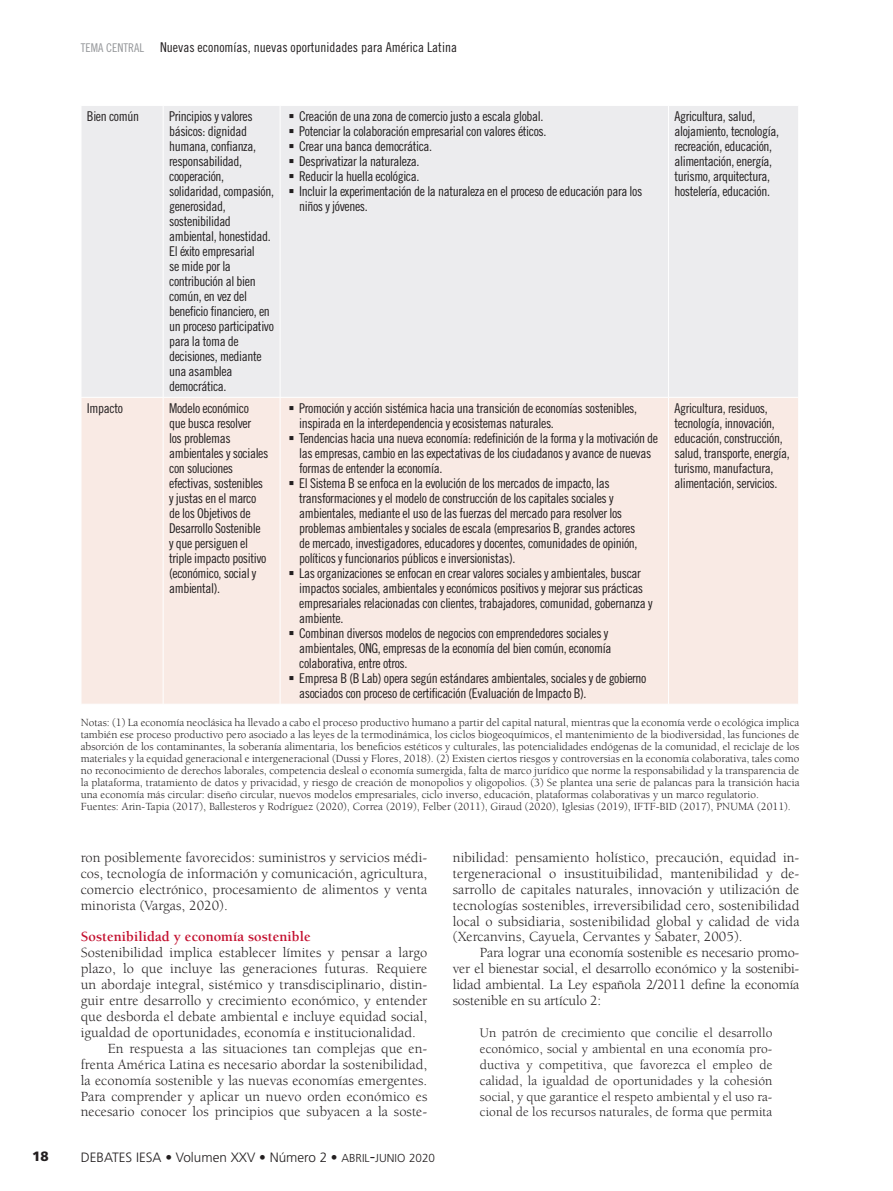
<style>
.page{position:relative;width:893px;height:1191px;background:#fff}
.page>*{position:absolute;margin:0;border:0;box-sizing:border-box;transform-origin:0 0}
.t1{font:14.4px/15.9px "Berkeley Std";letter-spacing:.005em;color:#231f20;text-align:justify}
.Heading_1{font:700 14.4px "Berkeley Std";letter-spacing:.005em;color:#c3102f}
.t2{font:13.5px/15px "Trade Gothic LT Std Cn 18";letter-spacing:-.03em;color:#231f20}
.t3{font:13.5px/15.9px "Berkeley Std";letter-spacing:.005em;color:#231f20;text-align:justify}
.t4{font:13.5px "Trade Gothic LT Std Cn 18";color:#231f20}
.t5{font:300 13.5px "Frutiger";color:#231f20}
.t6{font:900 13.5px "Frutiger";color:#231f20}
.t7{font:11.25px/12px "Berkeley Std";color:#231f20;text-align:justify}
.s1{font-size:12px;color:#939598}
.s2{font-size:11.55px}
.s3{font-size:16.5px}
.s4{font-size:11.7px}
</style>
<div class="page">
<div style="left:82px;top:106px;width:716px;height:291px;background:#ececee"></div>
<div style="left:82px;top:398px;width:716px;height:306px;background:#f9eae4"></div>
<hr style="left:163px;top:106px;width:1px;height:291px;background:#fff">
<hr style="left:280px;top:106px;width:1px;height:291px;background:#fff">
<hr style="left:668px;top:106px;width:1px;height:291px;background:#fff">
<hr style="left:163px;top:397px;width:1px;height:307px;background:#fff">
<hr style="left:280px;top:397px;width:1px;height:307px;background:#fff">
<hr style="left:668px;top:397px;width:1px;height:307px;background:#fff">
<svg style="left:294px;top:121px;width:14px;height:1px"></svg>
<svg style="left:294px;top:136px;width:14px;height:1px"></svg>
<svg style="left:294px;top:151px;width:14px;height:1px"></svg>
<svg style="left:294px;top:166px;width:14px;height:1px"></svg>
<svg style="left:294px;top:181px;width:14px;height:1px"></svg>
<svg style="left:294px;top:196px;width:14px;height:1px"></svg>
<svg style="left:294px;top:413px;width:14px;height:1px"></svg>
<svg style="left:294px;top:443px;width:14px;height:1px"></svg>
<svg style="left:294px;top:488px;width:14px;height:1px"></svg>
<svg style="left:294px;top:578px;width:14px;height:1px"></svg>
<svg style="left:294px;top:638px;width:14px;height:1px"></svg>
<svg style="left:294px;top:683px;width:14px;height:1px"></svg>
<p class="t4" style="left:81px;top:39px;width:378px"><span class="s1">TEMA CENTRAL</span> Nuevas economías, nuevas oportunidades para América Latina</p>
<p class="t2" style="left:87px;top:109px;width:54px">Bien común</p>
<p class="t2" style="left:169px;top:109px;width:106px">Principios y valores básicos: dignidad humana, confianza, responsabilidad, cooperación, solidaridad, compasión, generosidad, sostenibilidad ambiental, honestidad.<br>El éxito empresarial<br>se mide por la contribución al bien común, en vez del beneficio financiero, en un proceso participativo para la toma de decisiones, mediante una asamblea democrática.</p>
<p class="t2" style="left:289px;top:109px;width:256px">▪ Creación de una zona de comercio justo a escala global.</p>
<p class="t2" style="left:289px;top:124px;width:259px">▪ Potenciar la colaboración empresarial con valores éticos.</p>
<p class="t2" style="left:289px;top:139px;width:145px">▪ Crear una banca democrática.</p>
<p class="t2" style="left:289px;top:154px;width:132px">▪ Desprivatizar la naturaleza.</p>
<p class="t2" style="left:289px;top:169px;width:132px">▪ Reducir la huella ecológica.</p>
<p class="t2" style="left:299px;top:184px;width:345px;text-indent:-11px">▪ Incluir la experimentación de la naturaleza en el proceso de educación para los niños y jóvenes.</p>
<p class="t2" style="left:87px;top:400px;width:37px">Impacto</p>
<p class="t2" style="left:169px;top:400px;width:101px">Modelo económico que busca resolver<br>los problemas ambientales y sociales con soluciones efectivas, sostenibles y justas en el marco de los Objetivos de<br>Desarrollo Sostenible y que persiguen el triple impacto positivo (económico, social y ambiental).</p>
<p class="t2" style="left:299px;top:400px;width:339px;text-indent:-11px">▪ Promoción y acción sistémica hacia una transición de economías sostenibles, inspirada en la interdependencia y ecosistemas naturales.</p>
<p class="t2" style="left:299px;top:430px;width:360px;text-indent:-11px">▪ Tendencias hacia una nueva economía: redefinición de la forma y la motivación de las empresas, cambio en las expectativas de los ciudadanos y avance de nuevas formas de entender la economía.</p>
<p class="t2" style="left:299px;top:475px;width:340px;text-indent:-11px">▪ El Sistema B se enfoca en la evolución de los mercados de impacto, las transformaciones y el modelo de construcción de los capitales sociales y ambientales, mediante el uso de las fuerzas del mercado para resolver los problemas ambientales y sociales de escala (empresarios B, grandes actores de mercado, investigadores, educadores y docentes, comunidades de opinión, políticos y funcionarios públicos e inversionistas).</p>
<p class="t2" style="left:299px;top:565px;width:355px;text-indent:-11px">▪ Las organizaciones se enfocan en crear valores sociales y ambientales, buscar impactos sociales, ambientales y económicos positivos y mejorar sus prácticas empresariales relacionadas con clientes, trabajadores, comunidad, gobernanza y ambiente.</p>
<p class="t2" style="left:299px;top:625px;width:314px;text-indent:-11px">▪ Combinan diversos modelos de negocios con emprendedores sociales y ambientales, ONG, empresas de la economía del bien común, economía colaborativa, entre otros.</p>
<p class="t2" style="left:299px;top:670px;width:349px;text-indent:-11px">▪ Empresa B (B Lab) opera según estándares ambientales, sociales y de gobierno asociados con proceso de certificación (Evaluación de Impacto B).</p>
<p class="t2" style="left:674px;top:109px;width:106px">Agricultura, salud, alojamiento, tecnología, recreación, educación, alimentación, energía, turismo, arquitectura, hostelería, educación.</p>
<p class="t2" style="left:674px;top:400px;width:117px">Agricultura, residuos, tecnología, innovación, educación, construcción, salud, transporte, energía, turismo, manufactura, alimentación, servicios.</p>
<p class="t7" style="left:81px;top:717px;width:720px">Notas: (1) La economía neoclásica ha llevado a cabo el proceso productivo humano a partir del capital natural, mientras que la economía verde o ecológica implica también ese proceso productivo pero asociado a las leyes de la termodinámica, los ciclos biogeoquímicos, el mantenimiento de la biodiversidad, las funciones de absorción de los contaminantes, la soberanía alimentaria, los beneficios estéticos y culturales, las potencialidades endógenas de la comunidad, el reciclaje de los materiales y la equidad generacional e intergeneracional (Dussi y Flores, 2018). (2) Existen ciertos riesgos y controversias en la economía colaborativa, tales como no reconocimiento de derechos laborales, competencia desleal o economía sumergida, falta de marco jurídico que norme la responsabilidad y la transparencia de la plataforma, tratamiento de datos y privacidad, y riesgo de creación de monopolios y oligopolios. (3) Se plantea una serie de palancas para la transición hacia una economía más circular: diseño circular, nuevos modelos empresariales, ciclo inverso, educación, plataformas colaborativas y un marco regulatorio.</p>
<p class="t7" style="left:81px;top:801px;width:712px">Fuentes: Arin-Tapia (2017), Ballesteros y Rodríguez (2020), Correa (2019), Felber (2011), Giraud (2020), Iglesias (2019), IFTF-BID (2017), PNUMA (2011).</p>
<p class="t1" style="left:81px;top:849px;width:348px">ron posiblemente favorecidos: suministros y servicios médi&shy;cos, tecnología de información y comunicación, agricultura, comercio electrónico, procesamiento de alimentos y venta minorista (Vargas, 2020).</p>
<p class="Heading_1" style="left:81px;top:929px;width:231px">Sostenibilidad y economía sostenible</p>
<p class="t1" style="left:81px;top:945px;width:348px">Sostenibilidad implica establecer límites y pensar a largo plazo, lo que incluye las generaciones futuras. Requiere un abordaje integral, sistémico y transdisciplinario, distin&shy;guir entre desarrollo y crecimiento económico, y entender que desborda el debate ambiental e incluye equidad social, igualdad de oportunidades, economía e institucionalidad.</p>
<p class="t1" style="left:81px;top:1040px;width:348px;text-indent:27px">En respuesta a las situaciones tan complejas que en&shy;frenta América Latina es necesario abordar la sostenibilidad, la economía sostenible y las nuevas economías emergentes.<br>Para comprender y aplicar un nuevo orden económico es necesario conocer los principios que subyacen a la soste-</p>
<p class="t1" style="left:453px;top:849px;width:348px">nibilidad: pensamiento holístico, precaución, equidad in&shy;tergeneracional o insustituibilidad, mantenibilidad y de&shy;sarrollo de capitales naturales, innovación y utilización de tecnologías sostenibles, irreversibilidad cero, sostenibilidad local o subsidiaria, sostenibilidad global y calidad de vida (Xercanvins, Cayuela, Cervantes y Sabater, 2005).</p>
<p class="t1" style="left:453px;top:945px;width:348px;text-indent:27px">Para lograr una economía sostenible es necesario promo&shy;ver el bienestar social, el desarrollo económico y la sostenibi&shy;lidad ambiental. La Ley española 2/2011 define la economía sostenible en su artículo 2:</p>
<p class="t3" style="left:480px;top:1025px;width:294px">Un patrón de crecimiento que concilie el desarrollo económico, social y ambiental en una economía pro&shy;ductiva y competitiva, que favorezca el empleo de calidad, la igualdad de oportunidades y la cohesión social, y que garantice el respeto ambiental y el uso ra&shy;cional de los recursos naturales, de forma que permita</p>
<p class="t6" style="left:32px;top:1148px;width:18px">18</p>
<p class="t5" style="left:81px;top:1150px;width:356px">DEBATES IESA • Volumen XXV • Número 2 • <span class="s2">ABRIL</span><span class="s3">-</span><span class="s2">JUNIO</span> <span class="s4">2020</span></p>
</div>
